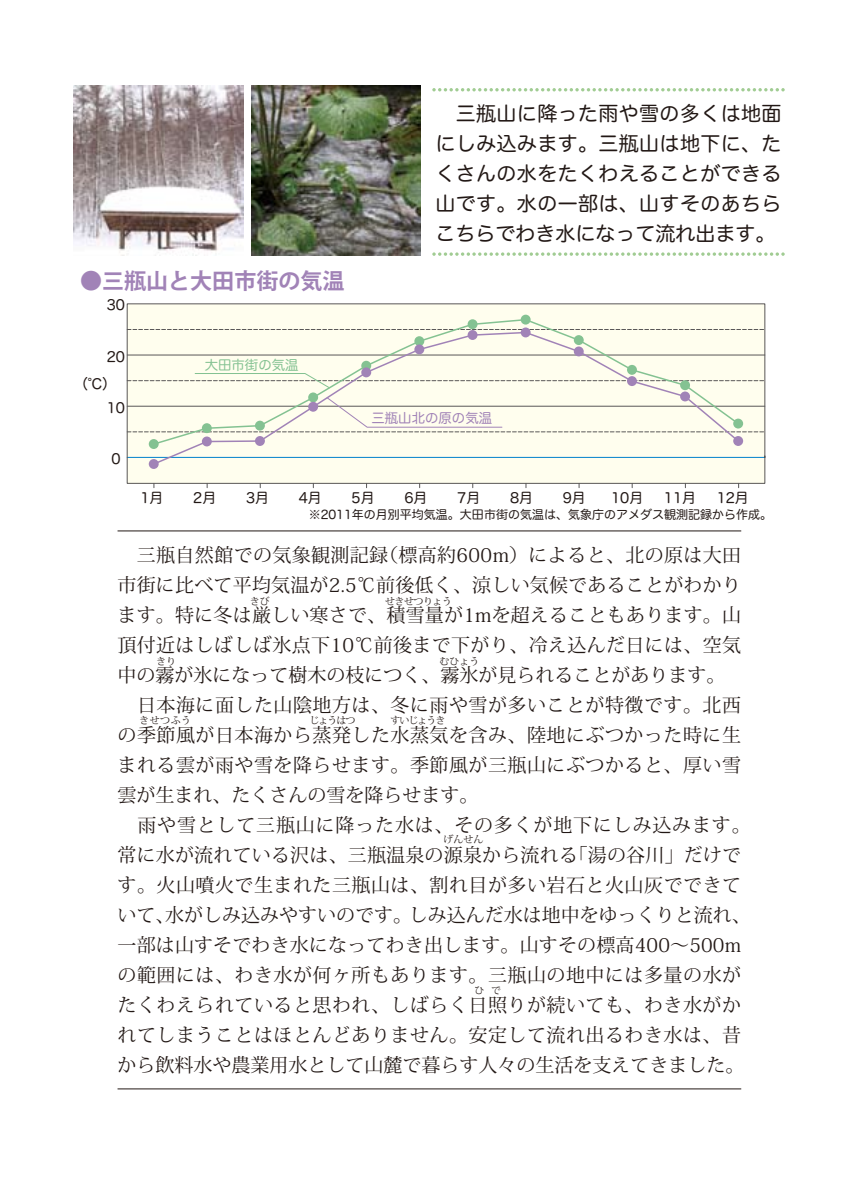
<style>
.page{position:relative;width:842px;height:1191px;background:#fff}
.page>*{position:absolute;margin:0;border:0;box-sizing:border-box;transform-origin:0 0}
.t1{font:700 22px "Koz Go Pro";color:#a183b7}
.t2{font:20px/30px "Hira Maru Pro W4";letter-spacing:.02em;color:#221815;text-align:justify}
.t3{font:19px/30px "Koz Min Pro";letter-spacing:.02em;color:#221815}
.t4{font:14px "Hira Maru Pro W4";color:#221815}
.t5{font:13.4px "Hira Maru Pro W4";color:#a183b7}
.t6{font:13.4px "Hira Maru Pro W4";color:#84c292}
.t7{font:12px "Hira Maru Pro W4";color:#221815}
.t8{font:10px "Koz Min Pro";letter-spacing:-.05em;color:#221815}
</style>
<div class="page">
<div style="left:127px;top:304px;width:638px;height:179px;background:#fffeee"></div>
<hr style="left:118px;top:530px;width:623px;height:1px;background:#221815">
<hr style="left:118px;top:1088px;width:623px;height:1px;background:#221815">
<img style="left:74px;top:85px;width:170px;height:170px">
<img style="left:251px;top:85px;width:170px;height:170px">
<div style="left:149px;top:459px;width:10px;height:10px;background:#a183b7;border-radius:50%"></div>
<div style="left:521px;top:315px;width:10px;height:9px;background:#84c292;border-radius:50%"></div>
<div style="left:127px;top:303px;width:638px;height:181px;border:1px solid #595757"></div>
<svg style="left:127px;top:318px;width:638px;height:148px"></svg>
<svg style="left:432px;top:88px;width:353px;height:3px"></svg>
<svg style="left:432px;top:252px;width:353px;height:4px"></svg>
<p class="t2" style="left:435px;top:97px;width:348px">　三瓶山に降った雨や雪の多くは地面にしみ込みます。三瓶山は地下に、たくさんの水をたくわえることができる山です。水の一部は、山すそのあちらこちらでわき水になって流れ出ます。</p>
<p class="t1" style="left:80px;top:267px;width:265px">●三瓶山と大田市街の気温</p>
<p class="t4" style="left:107px;top:293px;width:20px">30</p>
<p class="t4" style="left:107px;top:344px;width:20px">20</p>
<p class="t4" style="left:107px;top:395px;width:20px">10</p>
<p class="t4" style="left:111px;top:446px;width:11px">0</p>
<p class="t4" style="left:140px;top:486px;width:25px">1月</p>
<p class="t4" style="left:193px;top:486px;width:25px">2月</p>
<p class="t4" style="left:246px;top:486px;width:25px">3月</p>
<p class="t4" style="left:299px;top:486px;width:25px">4月</p>
<p class="t4" style="left:352px;top:486px;width:25px">5月</p>
<p class="t4" style="left:404px;top:486px;width:25px">6月</p>
<p class="t4" style="left:457px;top:486px;width:25px">7月</p>
<p class="t4" style="left:510px;top:486px;width:25px">8月</p>
<p class="t4" style="left:563px;top:486px;width:25px">9月</p>
<p class="t4" style="left:611px;top:486px;width:34px">10月</p>
<p class="t4" style="left:664px;top:486px;width:34px">11月</p>
<p class="t4" style="left:717px;top:486px;width:34px">12月</p>
<p class="t6" style="left:205px;top:353px;width:95px">大田市街の気温</p>
<p class="t4" style="left:74px;top:371px;width:43px">（℃）</p>
<p class="t5" style="left:371px;top:407px;width:122px">三瓶山北の原の気温</p>
<p class="t7" style="left:309px;top:504px;width:465px">※2011年の月別平均気温。大田市街の気温は、気象庁のアメダス観測記録から作成。</p>
<p class="t3" style="left:118px;top:539px;width:635px">　三瓶自然館での気象観測記録（標高約600m）によると、北の原は大田市街に比べて平均気温が2.5℃前後低く、涼しい気候であることがわかります。特に冬は厳しい寒さで、積雪量が1mを超えることもあります。山頂付近はしばしば氷点下10℃前後まで下がり、冷え込んだ日には、空気中の霧が氷になって樹木の枝につく、霧氷が見られることがあります。<br>　日本海に面した山陰地方は、冬に雨や雪が多いことが特徴です。北西の季節風が日本海から蒸発した水蒸気を含み、陸地にぶつかった時に生まれる雲が雨や雪を降らせます。季節風が三瓶山にぶつかると、厚い雪雲が生まれ、たくさんの雪を降らせます。<br>　雨や雪として三瓶山に降った水は、その多くが地下にしみ込みます。常に水が流れている沢は、三瓶温泉の源泉から流れる「湯の谷川」だけです。火山噴火で生まれた三瓶山は、割れ目が多い岩石と火山灰でできていて、水がしみ込みやすいのです。しみ込んだ水は地中をゆっくりと流れ、一部は山すそでわき水になってわき出します。山すその標高400～500mの範囲には、わき水が何ヶ所もあります。三瓶山の地中には多量の水がたくわえられていると思われ、しばらく日照りが続いても、わき水がかれてしまうことはほとんどありません。安定して流れ出るわき水は、昔から飲料水や農業用水として山麓で暮らす人々の生活を支えてきました。</p>
<p class="t8" style="left:250px;top:594px;width:21px">きび</p>
<p class="t8" style="left:385px;top:594px;width:68px">せきせつりょう</p>
<p class="t8" style="left:439px;top:654px;width:41px">むひょう</p>
<p class="t8" style="left:156px;top:654px;width:21px">きり</p>
<p class="t8" style="left:139px;top:713px;width:53px">きせつふう</p>
<p class="t8" style="left:309px;top:713px;width:47px">じょうはつ</p>
<p class="t8" style="left:390px;top:713px;width:56px">すいじょうき</p>
<p class="t8" style="left:443px;top:832px;width:41px">げんせん</p>
<p class="t8" style="left:474px;top:983px;width:28px">ひ で</p>
</div>
